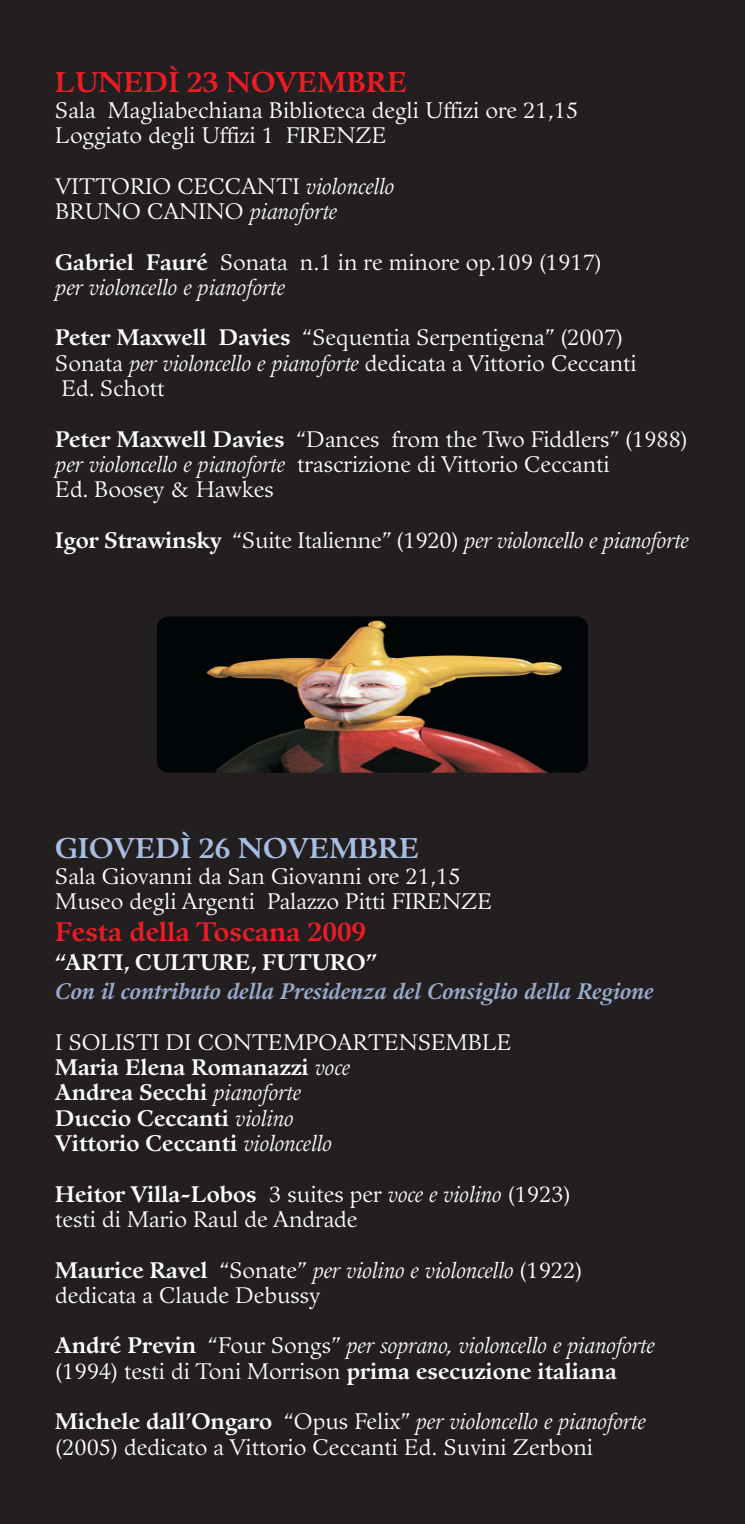
<style>
.page{position:relative;width:745px;height:1524px;background:#fff}
.page>*{position:absolute;margin:0;border:0;box-sizing:border-box;transform-origin:0 0}
.t1{font:700 28px "Guardi";color:#a7bee3}
.t2{font:700 28px "Guardi";color:#ed1c24}
.t3{font:700 26.25px "Guardi";color:#ed1c24}
.t4{font:22px/25.2px "Guardi";color:#fff}
.t5{font:700 22px/25.2px "Guardi";color:#fff}
.t6{font:italic 22px "Guardi";letter-spacing:-.01em;color:#fff}
.t7{font:italic 700 22px "Guardi";color:#96abcc}
.s1{font-style:italic}
.s2{font-weight:700}
.s3{font-weight:700;font-style:normal}
.s4{font-style:normal}
.s5{font-weight:400}
.s6{font-weight:400;font-style:italic}
</style>
<div class="page">
<div style="left:0;top:0;width:744px;height:1524px;background:#231f20"></div>
<img style="left:157px;top:616px;width:430px;height:156px;border-radius:12px">
<p class="t2" style="left:55px;top:71px;width:353px">LUNEDÌ 23 NOVEMBRE</p>
<p class="t4" style="left:55px;top:100px;width:524px">Sala Magliabechiana Biblioteca degli Uffizi ore 21,15<br>Loggiato degli Uffizi 1 FIRENZE</p>
<p class="t4" style="left:55px;top:176px;width:340px">VITTORIO CECCANTI <span class="s1">violoncello<br></span>BRUNO CANINO <span class="s1">pianoforte</span></p>
<p class="t4" style="left:55px;top:251px;width:547px"><span class="s2">Gabriel Fauré</span> Sonata n.1 in re minore op.109 (1917) <span class="s1">per violoncello e pianoforte</span></p>
<p class="t4" style="left:55px;top:327px;width:582px"><span class="s2">Peter Maxwell Davies</span> “Sequentia Serpentigena” (2007)<br>Sonata <span class="s1">per violoncello e pianoforte</span> dedicata a Vittorio Ceccanti<br>Ed. Schott</p>
<p class="t4" style="left:55px;top:429px;width:633px"><span class="s2">Peter Maxwell Davies</span> “Dances from the Two Fiddlers” (1988) <span class="s1">per violoncello e pianoforte</span> trascrizione di Vittorio Ceccanti<br>Ed. Boosey &amp; Hawkes</p>
<p class="t6" style="left:55px;top:531px;width:634px"><span class="s3">Igor Strawinsky</span> <span class="s4">“Suite Italienne” (1920)</span> per violoncello e pianoforte</p>
<p class="t1" style="left:55px;top:837px;width:365px">GIOVEDÌ 26 NOVEMBRE</p>
<p class="t4" style="left:55px;top:866px;width:438px">Sala Giovanni da San Giovanni ore 21,15<br>Museo degli Argenti Palazzo Pitti FIRENZE</p>
<p class="t3" style="left:55px;top:921px;width:312px">Festa della Toscana 2009</p>
<p class="t5" style="left:55px;top:952px;width:323px">“ARTI, CULTURE, FUTURO”</p>
<p class="t7" style="left:55px;top:982px;width:599px">Con il contributo della Presidenza del Consiglio della Regione</p>
<p class="t5" style="left:55px;top:1032px;width:457px"><span class="s5">I SOLISTI DI CONTEMPOARTENSEMBLE<br></span>Maria Elena Romanazzi <span class="s6">voce<br></span>Andrea Secchi <span class="s6">pianoforte<br></span>Duccio Ceccanti <span class="s6">violino<br></span>Vittorio Ceccanti <span class="s6">violoncello</span></p>
<p class="t4" style="left:55px;top:1183px;width:516px"><span class="s2">Heitor Villa-Lobos</span> 3 suites per <span class="s1">voce e violino</span> (1923) testi di Mario Raul de Andrade</p>
<p class="t4" style="left:55px;top:1259px;width:528px"><span class="s2">Maurice Ravel</span> “Sonate” <span class="s1">per violino e violoncello</span> (1922) dedicata a Claude Debussy</p>
<p class="t4" style="left:55px;top:1335px;width:600px"><span class="s2">André Previn</span> “Four Songs” <span class="s1">per soprano, violoncello e pianoforte </span>(1994) testi di Toni Morrison <span class="s2">prima esecuzione italiana</span></p>
<p class="t4" style="left:55px;top:1411px;width:591px"><span class="s2">Michele dall’Ongaro</span> “Opus Felix” <span class="s1">per violoncello e pianoforte </span>(2005) dedicato a Vittorio Ceccanti Ed. Suvini Zerboni</p>
</div>
